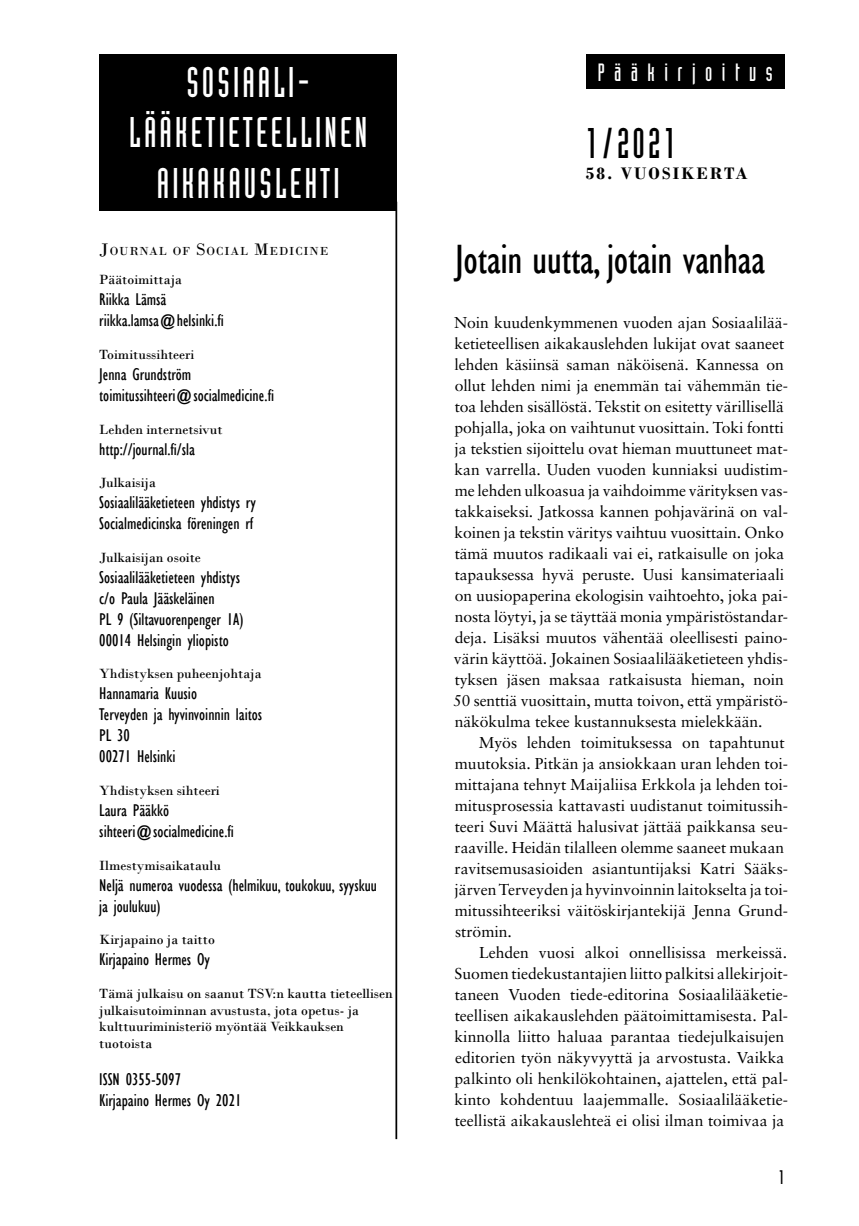
<style>
.page{position:relative;width:859px;height:1226px;background:#fff}
.page>*{position:absolute;margin:0;border:0;box-sizing:border-box;transform-origin:0 0}
.t1{font:42px/50.4px "Industria LT Std Solid";letter-spacing:.075em;color:#fff;text-align:center}
.pääotsikko{font:condensed 42px "Gill Sans";letter-spacing:-.01em;color:#000}
.lehdennumero{font:42px "Industria LT Std Solid";color:#000}
.t2{font:24.5px "Industria LT Std Solid";letter-spacing:.385em;color:#fff}
.oikeasivunumero{font:19.25px "Industria LT Std Solid";color:#000}
.toimitustiedot{font:condensed 17.5px "Gill Sans";color:#000}
.vuosikerta{font:700 17.5px "Bodoni";letter-spacing:.125em;color:#000}
.ekakappale{font:15.75px/21px "Sabon";letter-spacing:-.005em;color:#000}
.leipäteksti{font:15.75px/21px "Sabon";color:#000}
.toimitusotsikot{font:14px "Bodoni";color:#000}
.numeroa_vuodessa{font:14px/16.8px "Bodoni";color:#000}
.toimitusotsikot-2{font:12.25px "Bodoni";letter-spacing:.07em;color:#000}
.s1{font-size:17.5px}
</style>
<div class="page">
<div style="left:99px;top:55px;width:298px;height:156px;background:#000"></div>
<hr style="left:395px;top:202px;width:2px;height:936px;background:#000">
<div style="left:585px;top:55px;width:199px;height:34px;background:#000"></div>
<h1 class="t1" style="left:129px;top:58px;width:239px">SOSIAALI-<br>LÄÄKETIETEELLINEN<br>AIKAKAUSLEHTI</h1>
<h2 class="t2" style="left:597px;top:59px;width:176px">Pääkirjoitus</h2>
<p class="lehdennumero" style="left:585px;top:120px;width:92px">1/2021</p>
<p class="vuosikerta" style="left:585px;top:162px;width:163px">58. VUOSIKERTA</p>
<p class="toimitusotsikot-2" style="left:99px;top:244px;width:230px"><span class="s1">J</span>OURNAL OF <span class="s1">S</span>OCIAL <span class="s1">M</span>EDICINE</p>
<p class="toimitusotsikot" style="left:99px;top:271px;width:84px">Päätoimittaja</p>
<p class="toimitustiedot" style="left:99px;top:289px;width:69px">Riikka Lämsä</p>
<p class="toimitustiedot" style="left:99px;top:310px;width:126px">riikka.lamsa@helsinki.fi</p>
<p class="toimitusotsikot" style="left:99px;top:346px;width:96px">Toimitussihteeri</p>
<p class="toimitustiedot" style="left:99px;top:364px;width:93px">Jenna Grundström</p>
<p class="toimitustiedot" style="left:99px;top:385px;width:176px">toimitussihteeri@socialmedicine.fi</p>
<p class="toimitusotsikot" style="left:99px;top:420px;width:125px">Lehden internetsivut</p>
<p class="toimitustiedot" style="left:99px;top:438px;width:97px">http://journal.fi/sla</p>
<p class="toimitusotsikot" style="left:99px;top:474px;width:58px">Julkaisija</p>
<p class="toimitustiedot" style="left:99px;top:492px;width:158px">Sosiaalilääketieteen yhdistys ry</p>
<p class="toimitustiedot" style="left:99px;top:513px;width:155px">Socialmedicinska föreningen rf</p>
<p class="toimitusotsikot" style="left:99px;top:549px;width:103px">Julkaisijan osoite</p>
<p class="toimitustiedot" style="left:99px;top:566px;width:142px">Sosiaalilääketieteen yhdistys</p>
<p class="toimitustiedot" style="left:99px;top:587px;width:117px">c/o Paula Jääskeläinen</p>
<p class="toimitustiedot" style="left:99px;top:608px;width:146px">PL 9 (Siltavuorenpenger 1A)</p>
<p class="toimitustiedot" style="left:99px;top:629px;width:131px">00014 Helsingin yliopisto</p>
<p class="toimitusotsikot" style="left:99px;top:665px;width:164px">Yhdistyksen puheenjohtaja</p>
<p class="toimitustiedot" style="left:99px;top:683px;width:99px">Hannamaria Kuusio</p>
<p class="toimitustiedot" style="left:99px;top:704px;width:164px">Terveyden ja hyvinvoinnin laitos</p>
<p class="toimitustiedot" style="left:99px;top:725px;width:32px">PL 30</p>
<p class="toimitustiedot" style="left:99px;top:746px;width:78px">00271 Helsinki</p>
<p class="toimitusotsikot" style="left:99px;top:782px;width:122px">Yhdistyksen sihteeri</p>
<p class="toimitustiedot" style="left:99px;top:799px;width:71px">Laura Pääkkö</p>
<p class="toimitustiedot" style="left:99px;top:820px;width:136px">sihteeri@socialmedicine.fi</p>
<p class="toimitusotsikot" style="left:99px;top:856px;width:123px">Ilmestymisaikataulu</p>
<p class="toimitustiedot" style="left:99px;top:874px;width:279px">Neljä numeroa vuodessa (helmikuu, toukokuu, syyskuu</p>
<p class="toimitustiedot" style="left:99px;top:895px;width:63px">ja joulukuu)</p>
<p class="toimitusotsikot" style="left:99px;top:931px;width:117px">Kirjapaino ja taitto</p>
<p class="toimitustiedot" style="left:99px;top:949px;width:112px">Kirjapaino Hermes Oy</p>
<p class="numeroa_vuodessa" style="left:99px;top:984px;width:295px">Tämä julkaisu on saanut TSV:n kautta tieteellisen julkaisutoiminnan avustusta, jota opetus- ja kulttuuriministeriö myöntää Veikkauksen tuotoista</p>
<p class="toimitustiedot" style="left:99px;top:1068px;width:83px">ISSN 0355-5097</p>
<p class="toimitustiedot" style="left:99px;top:1089px;width:144px">Kirjapaino Hermes Oy 2021</p>
<h1 class="pääotsikko" style="left:455px;top:234px;width:311px">Jotain uutta, jotain vanhaa</h1>
<p class="ekakappale" style="left:453px;top:311px;width:336px">Noin kuudenkymmenen vuoden ajan Sosiaalilää&shy;ketieteellisen aikakauslehden lukijat ovat saaneet lehden käsiinsä saman näköisenä. Kannessa on ollut lehden nimi ja enemmän tai vähemmän tie&shy;toa lehden sisällöstä. Tekstit on esitetty värillisellä pohjalla, joka on vaihtunut vuosittain. Toki fontti ja tekstien sijoittelu ovat hieman muuttuneet mat&shy;kan varrella. Uuden vuoden kunniaksi uudistim&shy;me lehden ulkoasua ja vaihdoimme värityksen vas&shy;takkaiseksi. Jatkossa kannen pohjavärinä on val&shy;koinen ja tekstin väritys vaihtuu vuosittain. Onko tämä muutos radikaali vai ei, ratkaisulle on joka tapauksessa hyvä peruste. Uusi kansimateriaali on uusiopaperina ekologisin vaihtoehto, joka pai&shy;nosta löytyi, ja se täyttää monia ympäristöstandar&shy;deja. Lisäksi muutos vähentää oleellisesti paino&shy;värin käyttöä. Jokainen Sosiaalilääketieteen yhdis&shy;tyksen jäsen maksaa ratkaisusta hieman, noin 50 senttiä vuosittain, mutta toivon, että ympäristö&shy;näkökulma tekee kustannuksesta mielekkään.</p>
<p class="leipäteksti" style="left:454px;top:731px;width:335px;text-indent:24px">Myös lehden toimituksessa on tapahtunut muutoksia. Pitkän ja ansiokkaan uran lehden toi&shy;mittajana tehnyt Maijaliisa Erkkola ja lehden toi&shy;mitusprosessia kattavasti uudistanut toimitussih&shy;teeri Suvi Määttä halusivat jättää paikkansa seu&shy;raaville. Heidän tilalleen olemme saaneet mukaan ravitsemusasioiden asiantuntijaksi Katri Sääks&shy;järven Terveyden ja hyvinvoinnin laitokselta ja toi&shy;mitussihteeriksi väitöskirjantekijä Jenna Grund&shy;strömin.</p>
<p class="leipäteksti" style="left:454px;top:941px;width:335px;text-indent:25px">Lehden vuosi alkoi onnellisissa merkeissä.<br>Suomen tiedekustantajien liitto palkitsi allekirjoit&shy;taneen Vuoden tiede-editorina Sosiaalilääketie&shy;teellisen aikakauslehden päätoimittamisesta. Pal&shy;kinnolla liitto haluaa parantaa tiedejulkaisujen editorien työn näkyvyyttä ja arvostusta. Vaikka palkinto oli henkilökohtainen, ajattelen, että pal&shy;kinto kohdentuu laajemmalle. Sosiaalilääketie&shy;teellistä aikakauslehteä ei olisi ilman toimivaa ja</p>
<p class="oikeasivunumero" style="left:778px;top:1166px;width:7px">1</p>
</div>
